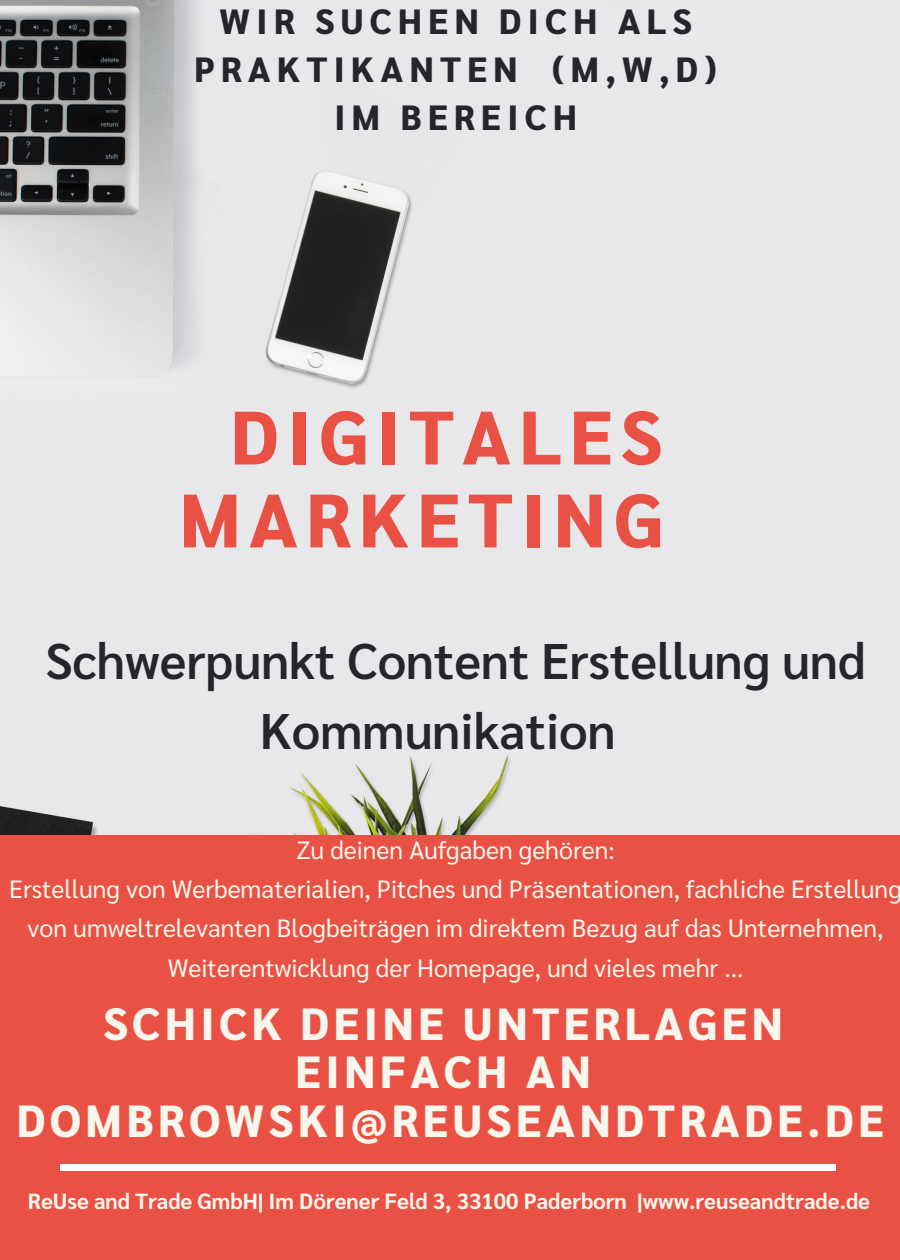
<style>
.page{position:relative;width:900px;height:1260px;background:#fff}
.page>*{position:absolute;margin:0;border:0;box-sizing:border-box;transform-origin:0 0}
.t1{font:800 75.5px/83px "Sarabun";letter-spacing:.1em;color:#e85144;text-align:right}
.t2{font:600 50px/69.5px "Sarabun";color:#252629}
.t3{font:800 45px/48.8px "Sarabun";letter-spacing:.09em;color:#f9f7ed;text-align:center}
.t4{font:800 35px/47.5px "Sarabun";letter-spacing:.17em;color:#252629;text-align:center}
.t5{font:25px/39.2px "Sarabun";color:#f9f7ed;text-align:center}
.t6{font:700 22px "Sarabun";color:#f9f7ed}
</style>
<div class="page">
<div style="left:0;top:834px;width:900px;height:426px;background:#e85144"></div>
<div style="left:60px;top:1164px;width:776px;height:6px;background:#fff"></div>
<img style="left:0;top:0;width:900px;height:834px">
<h3 class="t4" style="left:194px;top:-4px;width:525px">WIR SUCHEN DICH ALS<br>PRAKTIKANTEN (M,W,D)<br>IM BEREICH</h3>
<h1 class="t1" style="left:179px;top:391px;width:486px">DIGITALES<br>MARKETING</h1>
<h2 class="t2" style="left:260px;top:624px;width:607px;text-indent:-214px">Schwerpunkt Content Erstellung und<br>Kommunikation</h2>
<p class="t5" style="left:9px;top:829px;width:894px">Zu deinen Aufgaben gehören:<br>Erstellung von Werbematerialien, Pitches und Präsentationen, fachliche Erstellung von umweltrelevanten Blogbeiträgen im direktem Bezug auf das Unternehmen, Weiterentwicklung der Homepage, und vieles mehr ...</p>
<h3 class="t3" style="left:17px;top:996px;width:869px">SCHICK DEINE UNTERLAGEN<br>EINFACH AN<br>DOMBROWSKI@REUSEANDTRADE.DE</h3>
<p class="t6" style="left:28px;top:1186px;width:844px">ReUse and Trade GmbH| Im Dörener Feld 3, 33100 Paderborn |www.reuseandtrade.de</p>
</div>
